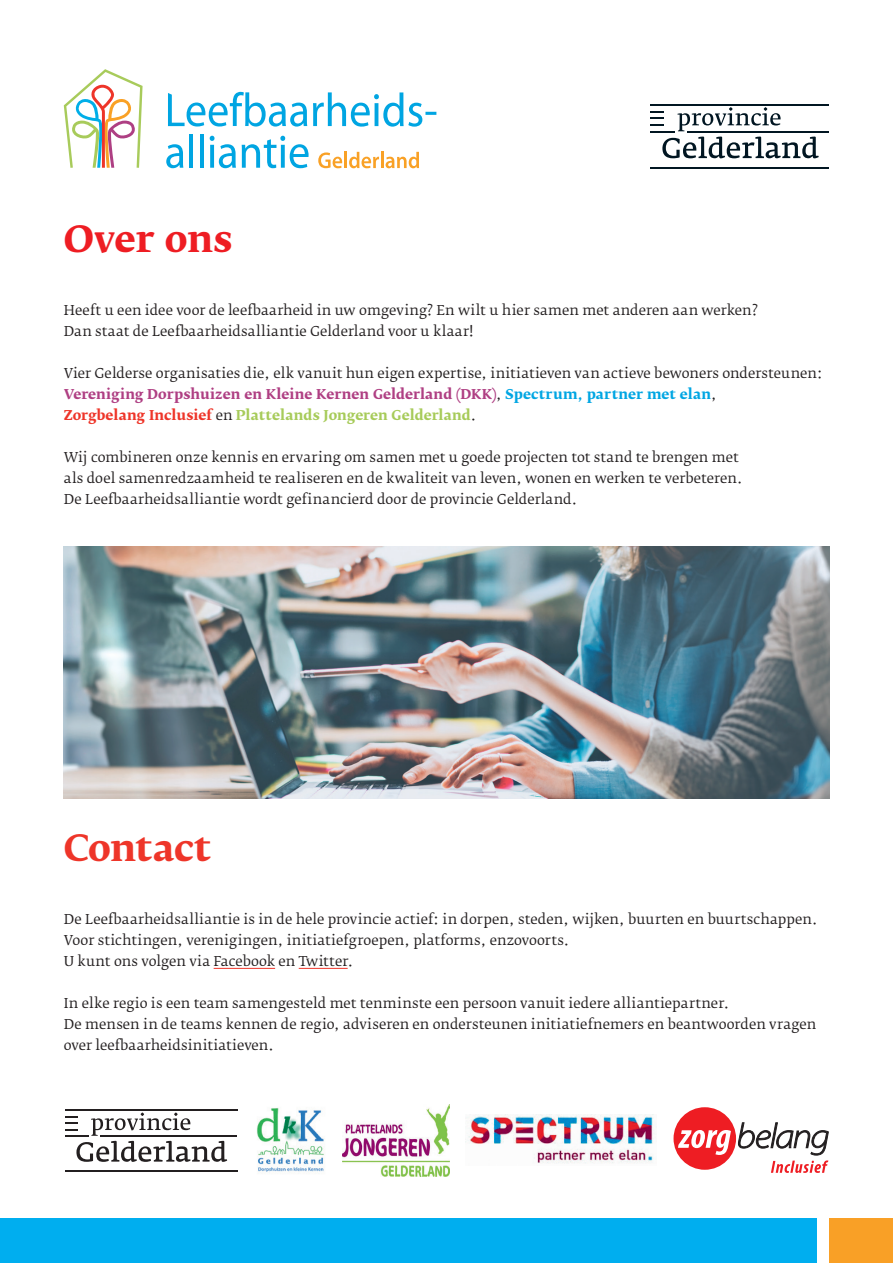
<style>
.page{position:relative;width:893px;height:1263px;background:#fff}
.page>*{position:absolute;margin:0;border:0;box-sizing:border-box;transform-origin:0 0}
.t1{font:700 36px "Fedra Serif B Pro";color:#ee1d23}
.t2{font:700 36px "Fedra Serif B Pro";letter-spacing:-.02em;color:#ee3529}
.t3{font:13.5px/21px "Fedra Serif B Pro";letter-spacing:.005em;color:#231f20}
.s1{font-weight:700;color:#af3f83}
.s2{font-weight:700;color:#00a6e3}
.s3{font-weight:700;color:#ee3529}
.s4{font-weight:700;color:#a7cb5a}
</style>
<div class="page">
<svg style="left:168px;top:92px;width:139px;height:35px"></svg>
<svg style="left:313px;top:92px;width:123px;height:35px"></svg>
<svg style="left:166px;top:144px;width:17px;height:24px"></svg>
<hr style="left:189px;top:134px;width:4px;height:34px;background:#00a5e2">
<hr style="left:200px;top:134px;width:4px;height:34px;background:#00a5e2">
<svg style="left:210px;top:136px;width:26px;height:32px"></svg>
<svg style="left:242px;top:136px;width:67px;height:32px"></svg>
<svg style="left:318px;top:152px;width:24px;height:16px"></svg>
<hr style="left:344px;top:152px;width:3px;height:16px;background:#f9a126">
<svg style="left:349px;top:152px;width:70px;height:16px"></svg>
<svg style="left:64px;top:69px;width:79px;height:99px"></svg>
<div style="left:0;top:1218px;width:816px;height:45px;background:#00aeef"></div>
<div style="left:829px;top:1218px;width:64px;height:45px;background:#f9a026"></div>
<hr style="left:651px;top:105px;width:178px;height:1px;background:#011622">
<svg style="left:651px;top:107px;width:168px;height:51px"></svg>
<hr style="left:687px;top:131px;width:142px;height:1px;background:#011622">
<hr style="left:651px;top:167px;width:178px;height:1px;background:#011622">
<hr style="left:214px;top:968px;width:61px;height:1px;background:#ee3529">
<hr style="left:299px;top:968px;width:49px;height:1px;background:#ee3529">
<img style="left:64px;top:546px;width:765px;height:252px">
<hr style="left:65px;top:1110px;width:172px;height:1px;background:#231f20">
<svg style="left:65px;top:1112px;width:162px;height:50px"></svg>
<hr style="left:101px;top:1136px;width:136px;height:1px;background:#231f20">
<hr style="left:65px;top:1170px;width:172px;height:1px;background:#231f20">
<img style="left:342px;top:1104px;width:108px;height:72px">
<img style="left:257px;top:1108px;width:67px;height:64px">
<img style="left:466px;top:1115px;width:189px;height:49px">
<div style="left:673px;top:1107px;width:63px;height:63px;background:#ee1d23;border-radius:50%"></div>
<svg style="left:678px;top:1130px;width:53px;height:25px"></svg>
<svg style="left:738px;top:1122px;width:90px;height:51px"></svg>
<h1 class="t1" style="left:64px;top:217px;width:170px">Over ons</h1>
<p class="t3" style="left:64px;top:300px;width:696px">Heeft u een idee voor de leefbaarheid in uw omgeving? En wilt u hier samen met anderen aan werken?<br>Dan staat de Leefbaarheidsalliantie Gelderland voor u klaar!</p>
<p class="t3" style="left:64px;top:363px;width:760px">Vier Gelderse organisaties die, elk vanuit hun eigen expertise, initiatieven van actieve bewoners ondersteunen:<br><span class="s1">Vereniging Dorpshuizen en Kleine Kernen Gelderland (DKK)</span>, <span class="s2">Spectrum, partner met elan</span>,<br><span class="s3">Zorgbelang Inclusief</span> en <span class="s4">Plattelands Jongeren Gelderland</span>.</p>
<p class="t3" style="left:64px;top:447px;width:681px">Wij combineren onze kennis en ervaring om samen met u goede projecten tot stand te brengen met als doel samenredzaamheid te realiseren en de kwaliteit van leven, wonen en werken te verbeteren.<br>De Leefbaarheidsalliantie wordt gefinancierd door de provincie Gelderland.</p>
<h1 class="t2" style="left:64px;top:826px;width:149px">Contact</h1>
<p class="t3" style="left:64px;top:909px;width:755px">De Leefbaarheidsalliantie is in de hele provincie actief: in dorpen, steden, wijken, buurten en buurtschappen.<br>Voor stichtingen, verenigingen, initiatiefgroepen, platforms, enzovoorts.<br>U kunt ons volgen via Facebook en Twitter.</p>
<p class="t3" style="left:64px;top:993px;width:754px">In elke regio is een team samengesteld met tenminste een persoon vanuit iedere alliantiepartner.<br>De mensen in de teams kennen de regio, adviseren en ondersteunen initiatiefnemers en beantwoorden vragen over leefbaarheidsinitiatieven.</p>
</div>
